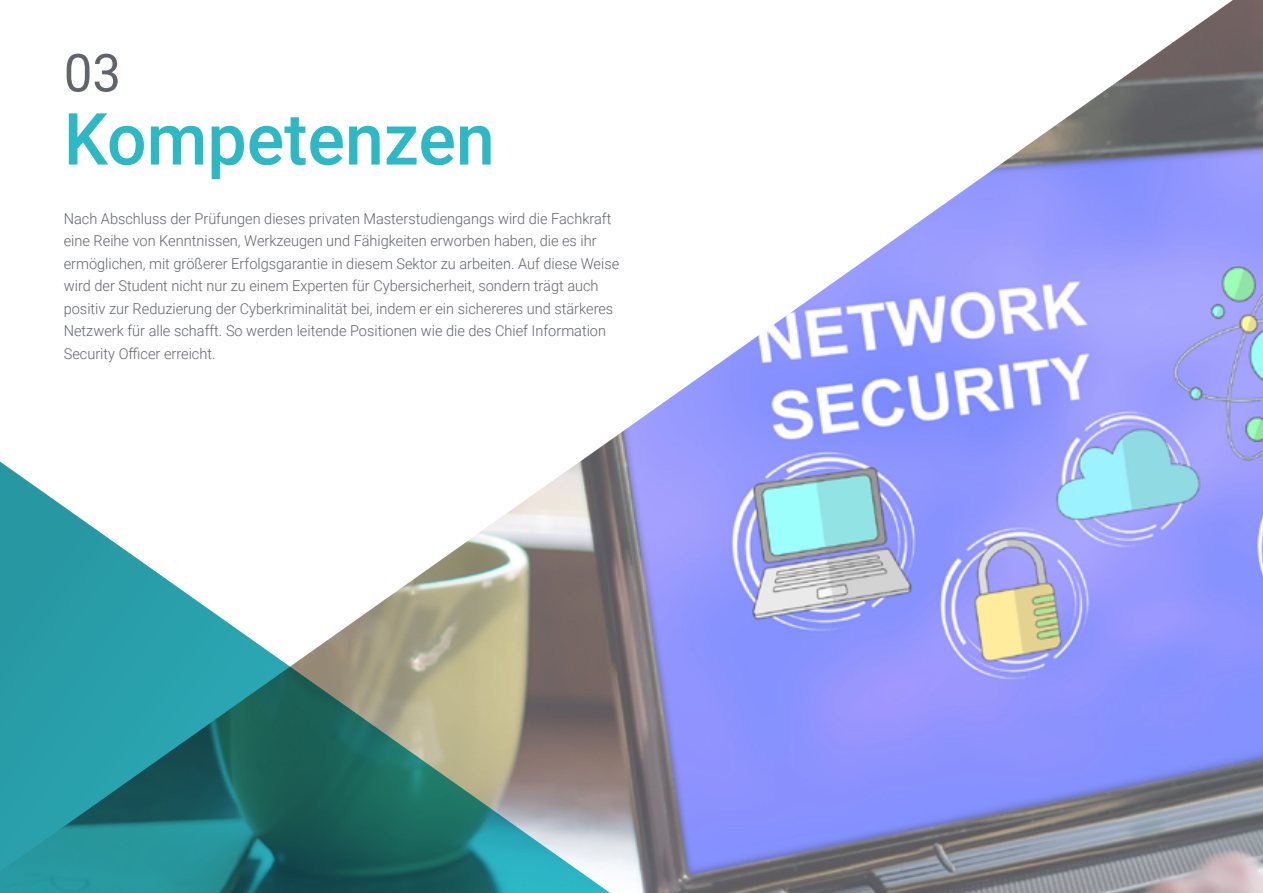
<style>
.page{position:relative;width:1263px;height:893px;background:#fff}
.page>*{position:absolute;margin:0;border:0;box-sizing:border-box;transform-origin:0 0}
.t1{font:500 72px "Roboto";color:#2db8c5}
.t2{font:52.5px "Roboto";color:#61646a}
.t3{font:300 15px/22.5px "Roboto";color:#61646a}
</style>
<div class="page">
<img style="left:602px;top:0;width:661px;height:893px">
<svg style="left:0;top:446px;width:640px;height:447px"></svg>
<h2 class="t2" style="left:64px;top:36px;width:59px">03</h2>
<h1 class="t1" style="left:64px;top:89px;width:432px">Kompetenzen</h1>
<p class="t3" style="left:64px;top:207px;width:557px">Nach Abschluss der Prüfungen dieses privaten Masterstudiengangs wird die Fachkraft eine Reihe von Kenntnissen, Werkzeugen und Fähigkeiten erworben haben, die es ihr ermöglichen, mit größerer Erfolgsgarantie in diesem Sektor zu arbeiten. Auf diese Weise wird der Student nicht nur zu einem Experten für Cybersicherheit, sondern trägt auch positiv zur Reduzierung der Cyberkriminalität bei, indem er ein sichereres und stärkeres Netzwerk für alle schafft. So werden leitende Positionen wie die des Chief Information Security Officer erreicht.</p>
</div>
